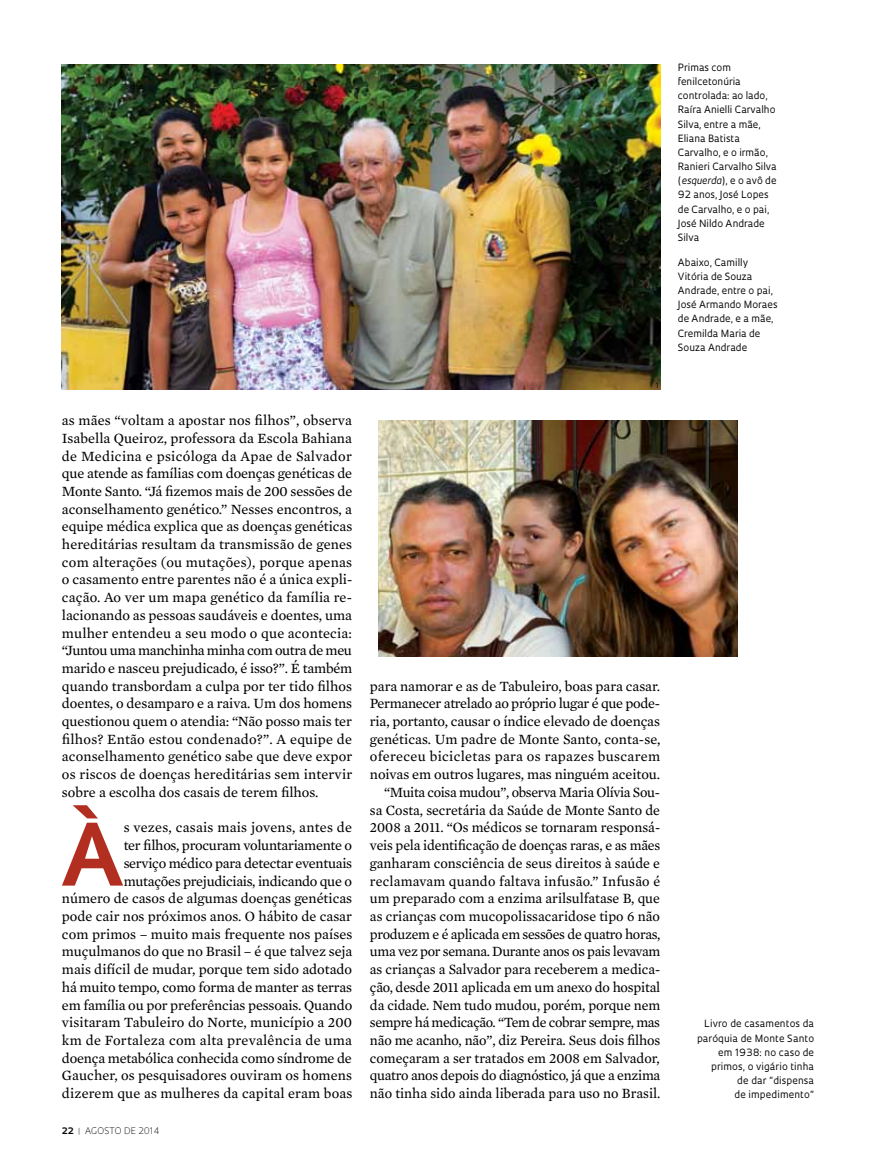
<style>
.page{position:relative;width:885px;height:1169px;background:#fff}
.page>*{position:absolute;margin:0;border:0;box-sizing:border-box;transform-origin:0 0}
.t1{font:700 83.55px "Oculum";color:#b22e20}
.t2{font:14.4px/17.7px "Mercury Text G2";letter-spacing:-.005em;color:#000;text-align:right}
.t3{font:9.75px/14.1px "Oculum";color:#000}
.t4{font:300 8.7px "Oculum";letter-spacing:.01em;color:#000}
.t5{font:7.35px "Oculum";color:#000}
.s1{font-weight:700}
.s2{font-weight:700;color:#939598}
.s3{font-style:italic}
</style>
<div class="page">
<img style="left:379px;top:421px;width:358px;height:235px">
<img style="left:62px;top:64px;width:598px;height:326px">
<p class="t2" style="left:62px;top:411px;width:292px;text-align:justify">as mães “voltam a apostar nos filhos”, observa Isabella Queiroz, professora da Escola Bahiana de Medicina e psicóloga da Apae de Salvador que atende as famílias com doenças genéticas de Monte Santo. “Já fizemos mais de 200 sessões de aconselhamento genético.” Nesses encontros, a equipe médica explica que as doenças genéticas hereditárias resultam da transmissão de genes com alterações (ou mutações), porque apenas o casamento entre parentes não é a única expli&shy;cação. Ao ver um mapa genético da família re&shy;lacionando as pessoas saudáveis e doentes, uma mulher entendeu a seu modo o que acontecia: “Juntou uma manchinha minha com outra de meu marido e nasceu prejudicado, é isso?”. É também quando transbordam a culpa por ter tido filhos doentes, o desamparo e a raiva. Um dos homens questionou quem o atendia: “Não posso mais ter filhos? Então estou condenado?”. A equipe de aconselhamento genético sabe que deve expor os riscos de doenças hereditárias sem intervir sobre a escolha dos casais de terem filhos.</p>
<h1 class="t1" style="left:60px;top:797px;width:62px">À</h1>
<p class="t2" style="left:62px;top:818px;width:292px">s vezes, casais mais jovens, antes de<br>ter filhos, procuram voluntariamente o<br>serviço médico para detectar eventuais<br>mutações prejudiciais, indicando que o<br>número de casos de algumas doenças genéticas pode cair nos próximos anos. O hábito de casar com primos – muito mais frequente nos países muçulmanos do que no Brasil – é que talvez seja mais difícil de mudar, porque tem sido adotado há muito tempo, como forma de manter as terras em família ou por preferências pessoais. Quando visitaram Tabuleiro do Norte, município a 200 km de Fortaleza com alta prevalência de uma doença metabólica conhecida como síndrome de Gaucher, os pesquisadores ouviram os homens dizerem que as mulheres da capital eram boas</p>
<p class="t4" style="left:62px;top:1124px;width:99px"><span class="s1">22</span> <span class="s2">|</span> AGOSTO DE 2014</p>
<p class="t5" style="left:656px;top:380px;width:5px">1</p>
<p class="t3" style="left:678px;top:60px;width:100px">Primas com fenilcetonúria controlada: ao lado,<br>Raíra Anielli Carvalho<br>Silva, entre a mãe,<br>Eliana Batista<br>Carvalho, e o irmão,<br>Ranieri Carvalho Silva (<span class="s3">esquerda</span>), e o avô de<br>92 anos, José Lopes de Carvalho, e o pai,<br>José Nildo Andrade<br>Silva</p>
<p class="t3" style="left:678px;top:255px;width:101px">Abaixo, Camilly<br>Vitória de Souza<br>Andrade, entre o pai,<br>José Armando Moraes de Andrade, e a mãe,<br>Cremilda Maria de<br>Souza Andrade</p>
<p class="t2" style="left:370px;top:676px;width:292px">para namorar e as de Tabuleiro, boas para casar.<br>Permanecer atrelado ao próprio lugar é que pode&shy;ria, portanto, causar o índice elevado de doenças genéticas. Um padre de Monte Santo, conta-se, ofereceu bicicletas para os rapazes buscarem noivas em outros lugares, mas ninguém aceitou. “Muita coisa mudou”, observa Maria Olívia Sou&shy;sa Costa, secretária da Saúde de Monte Santo de 2008 a 2011. “Os médicos se tornaram responsá&shy;veis pela identificação de doenças raras, e as mães ganharam consciência de seus direitos à saúde e reclamavam quando faltava infusão.” Infusão é um preparado com a enzima arilsulfatase B, que as crianças com mucopolissacaridose tipo 6 não produzem e é aplicada em sessões de quatro horas, uma vez por semana. Durante anos os pais levavam as crianças a Salvador para receberem a medica&shy;ção, desde 2011 aplicada em um anexo do hospital da cidade. Nem tudo mudou, porém, porque nem sempre há medicação. “Tem de cobrar sempre, mas não me acanho, não”, diz Pereira. Seus dois filhos começaram a ser tratados em 2008 em Salvador, quatro anos depois do diagnóstico, já que a enzima não tinha sido ainda liberada para uso no Brasil.</p>
<p class="t3" style="left:697px;top:1016px;width:119px;text-align:right">Livro de casamentos da paróquia de Monte Santo em 1938: no caso de primos, o vigário tinha<br>de dar “dispensa<br>de impedimento”</p>
</div>
